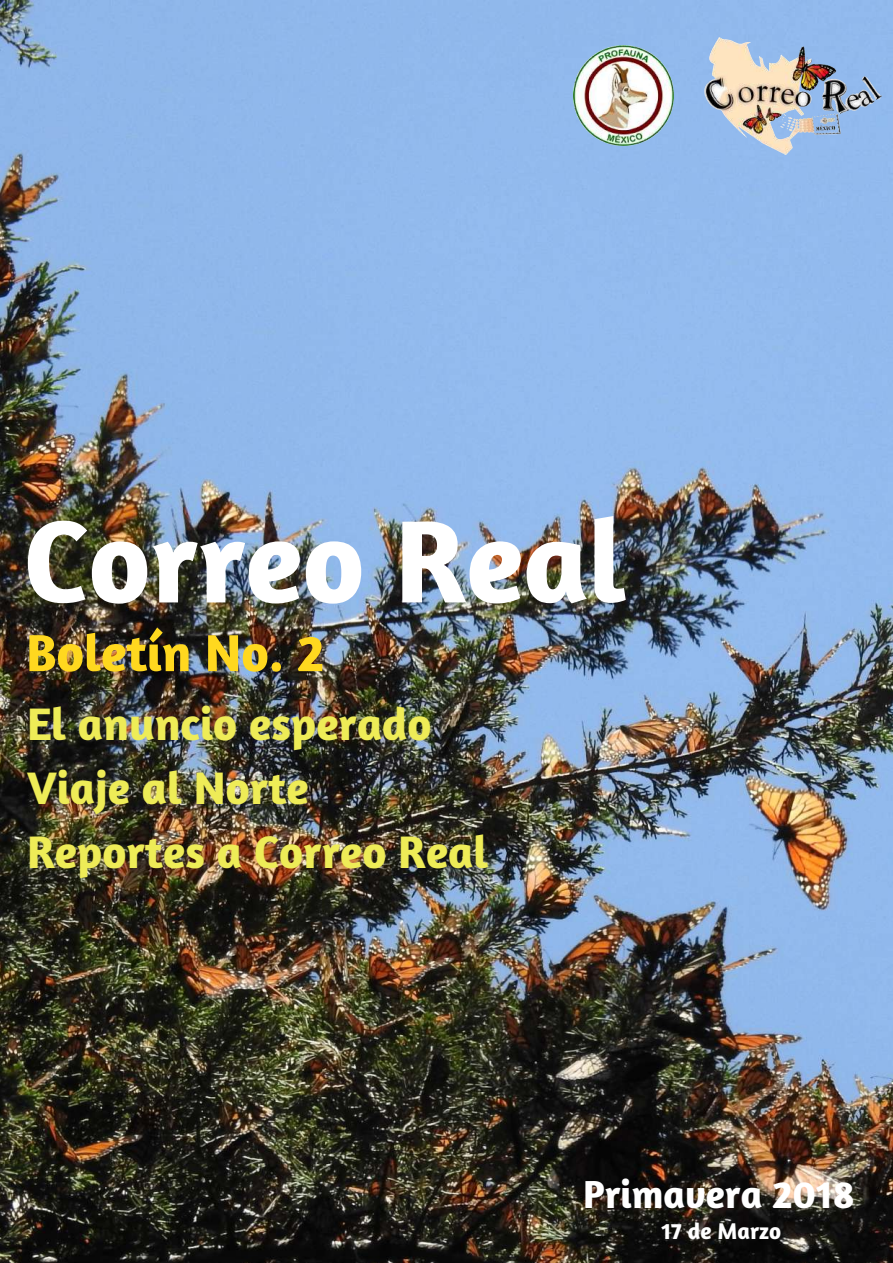
<style>
.page{position:relative;width:893px;height:1263px;background:#fff}
.page>*{position:absolute;margin:0;border:0;box-sizing:border-box;transform-origin:0 0}
.t1{font:700 119.25px "Amaranth";color:#fff}
.t2{font:700 52.95px "Amaranth";color:#ffd81f}
.t3{font:700 46.35px/64.2px "Amaranth";color:#eeec57}
.t4{font:700 39.75px "Amaranth";color:#fff}
.t5{font:700 23.25px "Amaranth";color:#fff}
</style>
<div class="page">
<img style="left:0;top:0;width:893px;height:1263px">
<img style="left:573px;top:45px;width:100px;height:100px">
<img style="left:705px;top:37px;width:177px;height:117px">
<h1 class="t1" style="left:23px;top:486px;width:605px">Correo Real</h1>
<p class="t2" style="left:26px;top:619px;width:299px">Boletín No. 2</p>
<p class="t3" style="left:27px;top:690px;width:463px">El anuncio esperado<br>Viaje al Norte<br>Reportes a Correo Real</p>
<p class="t4" style="left:583px;top:1169px;width:273px">Primavera 2018</p>
<p class="t5" style="left:661px;top:1216px;width:121px">17 de Marzo</p>
</div>
